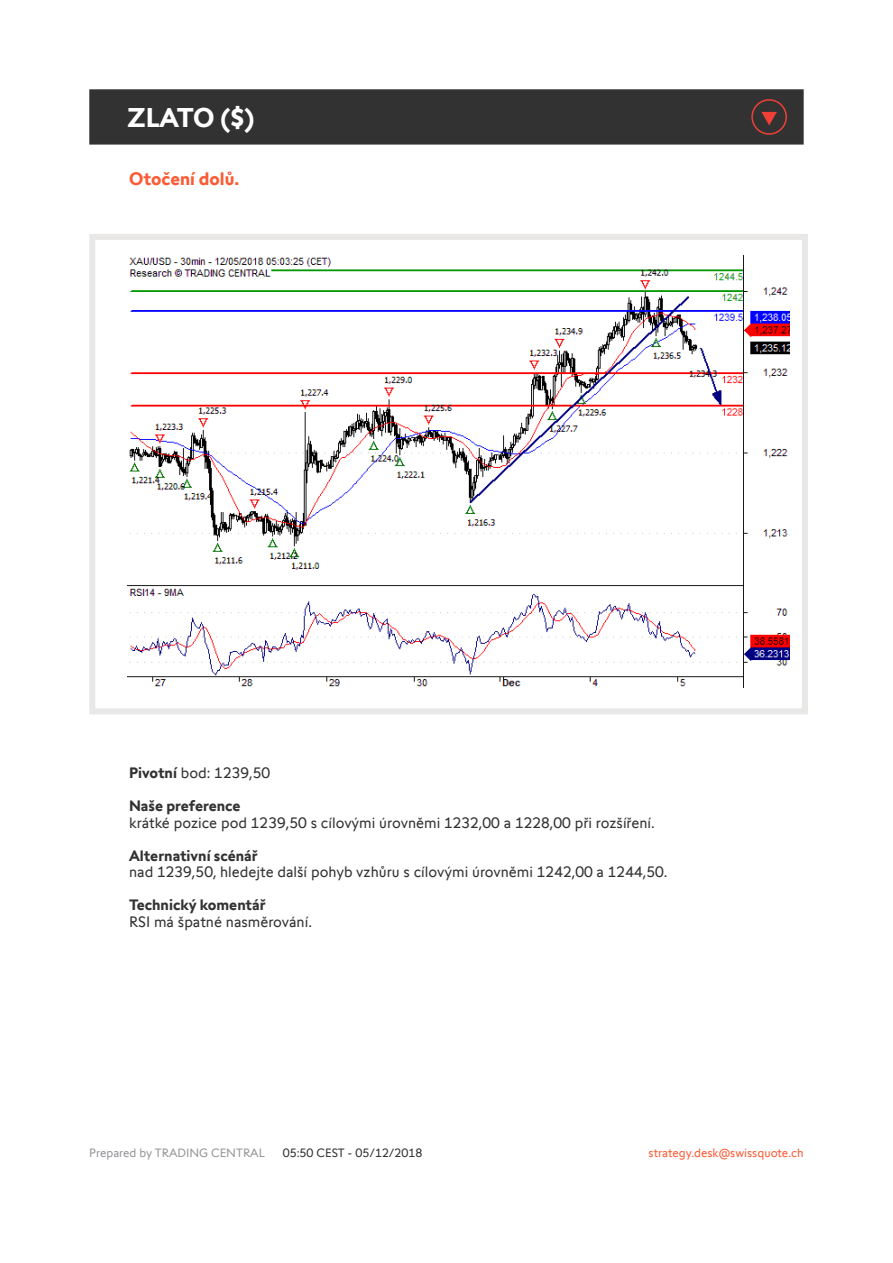
<style>
.page{position:relative;width:893px;height:1263px;background:#fff}
.page>*{position:absolute;margin:0;border:0;box-sizing:border-box;transform-origin:0 0}
.t1{font:700 27px "Swissquote CT";letter-spacing:-.015em;color:#fff}
.t2{font:700 18px "Swissquote CT";color:#fa5b35}
.t3{font:15px "Swissquote CT";color:#323232}
.t4{font:700 15px "Swissquote CT";color:#323232}
.t5{font:12px "Swissquote CT";color:#fa5b35}
.t6{font:12px "Swissquote CT";color:#939598}
.t7{font:12px "Swissquote CT";color:#323232}
.s1{font-weight:700}
</style>
<div class="page">
<div style="left:89px;top:234px;width:719px;height:480px;border:6px solid #e9e8e7"></div>
<div style="left:89px;top:89px;width:715px;height:56px;background:#323232;border:2px solid #323232"></div>
<img style="left:128px;top:255px;width:661px;height:432px">
<svg style="left:751px;top:99px;width:36px;height:36px"></svg>
<h1 class="t1" style="left:128px;top:101px;width:128px">ZLATO ($)</h1>
<p class="t2" style="left:129px;top:168px;width:112px">Otočení dolů.</p>
<p class="t3" style="left:129px;top:764px;width:143px"><span class="s1">Pivotní</span> bod: 1239,50</p>
<p class="t4" style="left:129px;top:797px;width:113px">Naše preference</p>
<p class="t3" style="left:129px;top:814px;width:527px">krátké pozice pod 1239,50 s cílovými úrovněmi 1232,00 a 1228,00 při rozšíření.</p>
<p class="t4" style="left:129px;top:846px;width:130px">Alternativní scénář</p>
<p class="t3" style="left:129px;top:863px;width:540px">nad 1239,50, hledejte další pohyb vzhůru s cílovými úrovněmi 1242,00 a 1244,50.</p>
<p class="t4" style="left:129px;top:896px;width:138px">Technický komentář</p>
<p class="t3" style="left:129px;top:913px;width:184px">RSI má špatné nasměrování.</p>
<p class="t6" style="left:89px;top:1145px;width:177px">Prepared by TRADING CENTRAL</p>
<p class="t7" style="left:283px;top:1145px;width:141px">05:50 CEST - 05/12/2018</p>
<p class="t5" style="left:649px;top:1145px;width:157px">strategy.desk@swissquote.ch</p>
</div>
